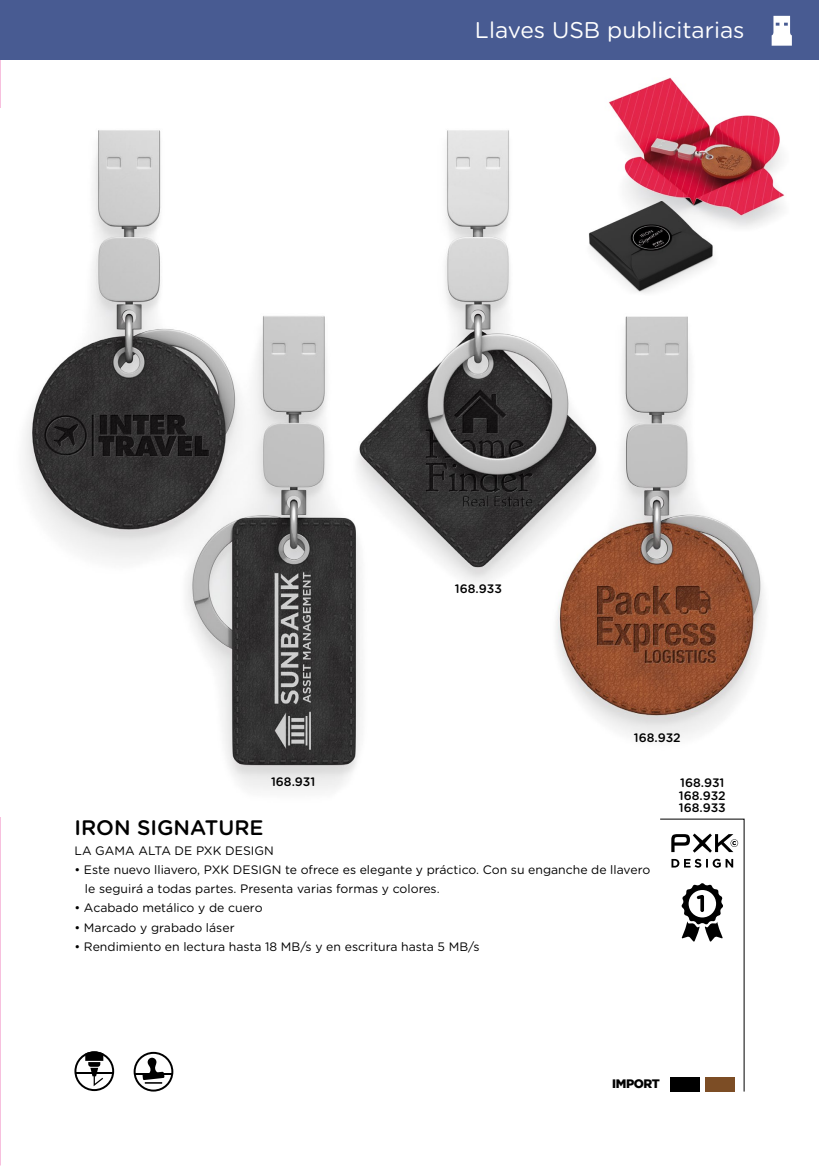
<style>
.page{position:relative;width:819px;height:1166px;background:#fff}
.page>*{position:absolute;margin:0;border:0;box-sizing:border-box;transform-origin:0 0}
.t1{font:22.75px "Gotham Rounded";color:#fff}
.t2{font:500 21px "Gotham Rounded";color:#000}
.t3{font:12.25px/19.2px "Gotham Rounded";color:#000}
.t4{font:500 12.25px "Gotham Rounded";color:#000}
.t5{font:900 12.25px "Gotham";letter-spacing:-.035em;color:#000}
</style>
<div class="page">
<img style="left:0;top:0;width:1px;height:1166px">
<img style="left:0;top:108px;width:764px;height:709px">
<img style="left:578px;top:77px;width:207px;height:218px">
<div style="left:0;top:0;width:819px;height:60px;background:#485b92"></div>
<svg style="left:771px;top:16px;width:20px;height:30px"></svg>
<svg style="left:74px;top:1051px;width:40px;height:40px"></svg>
<svg style="left:134px;top:1052px;width:39px;height:39px"></svg>
<svg style="left:660px;top:818px;width:85px;height:274px"></svg>
<div style="left:670px;top:1076px;width:29px;height:15px;background:#000"></div>
<div style="left:704px;top:1076px;width:30px;height:15px;background:#7c4d25"></div>
<h1 class="t1" style="left:475px;top:15px;width:271px">Llaves USB publicitarias</h1>
<p class="t4" style="left:455px;top:580px;width:48px">168.933</p>
<p class="t4" style="left:634px;top:729px;width:48px">168.932</p>
<p class="t4" style="left:271px;top:773px;width:46px">168.931</p>
<p class="t4" style="left:680px;top:774px;width:46px">168.931</p>
<p class="t4" style="left:678px;top:787px;width:48px">168.932</p>
<h2 class="t2" style="left:74px;top:813px;width:191px">IRON SIGNATURE</h2>
<p class="t3" style="left:74px;top:840px;width:201px">LA GAMA ALTA DE PXK DESIGN</p>
<p class="t3" style="left:85px;top:859px;width:566px;text-indent:-10px">• Este nuevo lliavero, PXK DESIGN te ofrece es elegante y práctico. Con su enganche de llavero le seguirá a todas partes. Presenta varias formas y colores.</p>
<p class="t3" style="left:74px;top:898px;width:190px">• Acabado metálico y de cuero</p>
<p class="t3" style="left:74px;top:917px;width:162px">• Marcado y grabado láser</p>
<p class="t3" style="left:74px;top:936px;width:406px">• Rendimiento en lectura hasta 18 MB/s y en escritura hasta 5 MB/s</p>
<p class="t4" style="left:678px;top:799px;width:48px">168.933</p>
<p class="t5" style="left:612px;top:1076px;width:49px">IMPORT</p>
</div>
